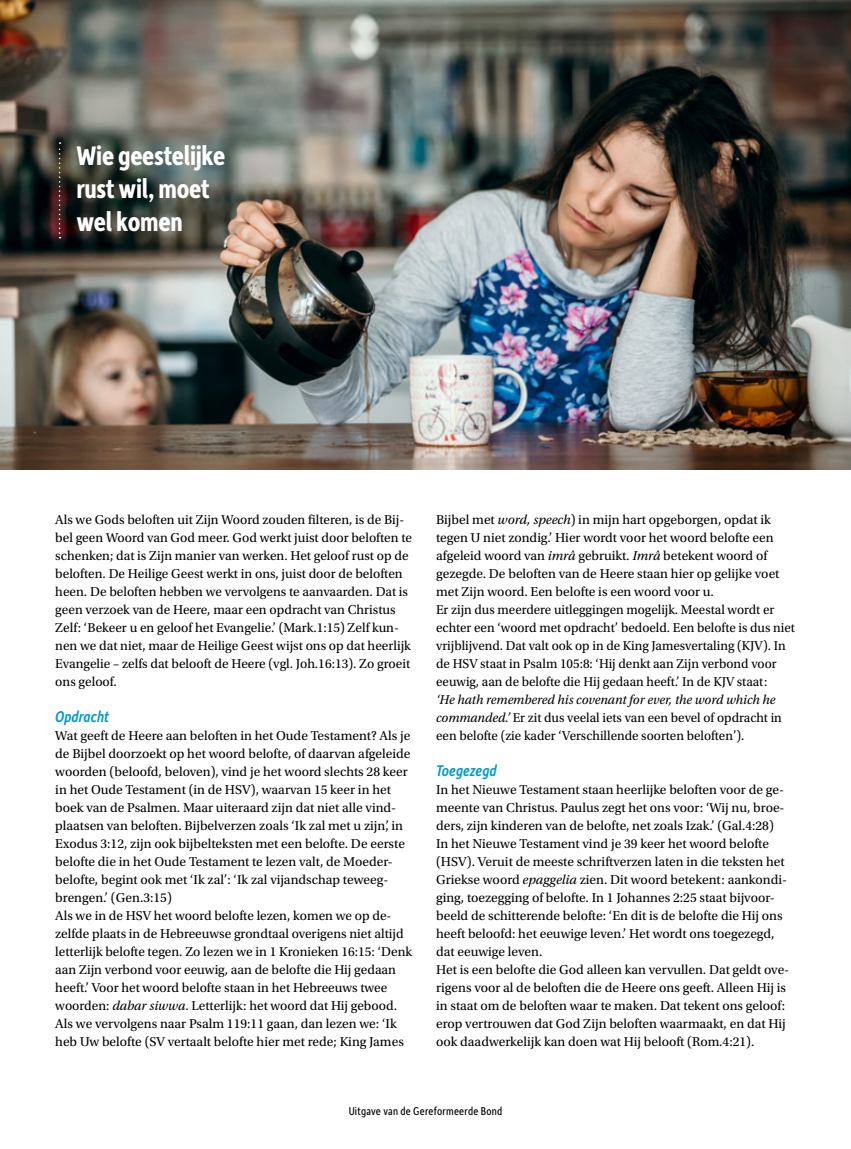
<style>
.page{position:relative;width:851px;height:1149px;background:#fff}
.page>*{position:absolute;margin:0;border:0;box-sizing:border-box;transform-origin:0 0}
.t1{font:700 28.5px/33px "Depot New Condensed";letter-spacing:-.01em;color:#fff}
.t2{font:italic 500 16.5px "Depot New Condensed";color:#009ad2}
.t3{font:13.5px/18px "Utopia Std";color:#000}
.t4{font:12px "Depot New Condensed";letter-spacing:.02em;color:#000}
.s1{font-style:italic}
</style>
<div class="page">
<img style="left:0;top:0;width:850px;height:469px">
<svg style="left:59px;top:142px;width:2px;height:96px"></svg>
<h1 class="t1" style="left:77px;top:138px;width:150px">Wie geestelijke rust wil, moet wel komen</h1>
<p class="t3" style="left:55px;top:510px;width:358px">Als we Gods beloften uit Zijn Woord zouden filteren, is de Bij&shy;bel geen Woord van God meer. God werkt juist door beloften te schenken; dat is Zijn manier van werken. Het geloof rust op de beloften. De Heilige Geest werkt in ons, juist door de beloften heen. De beloften hebben we vervolgens te aanvaarden. Dat is geen verzoek van de Heere, maar een opdracht van Christus Zelf: ‘Bekeer u en geloof het Evangelie.’ (Mark.1:15) Zelf kun&shy;nen we dat niet, maar de Heilige Geest wijst ons op dat heerlijk Evangelie – zelfs dat belooft de Heere (vgl. Joh.16:13). Zo groeit ons geloof.</p>
<p class="t2" style="left:55px;top:705px;width:55px">Opdracht</p>
<p class="t3" style="left:55px;top:726px;width:358px">Wat geeft de Heere aan beloften in het Oude Testament? Als je de Bijbel doorzoekt op het woord belofte, of daarvan afgeleide woorden (beloofd, beloven), vind je het woord slechts 28 keer in het Oude Testament (in de HSV), waarvan 15 keer in het boek van de Psalmen. Maar uiteraard zijn dat niet alle vind&shy;plaatsen van beloften. Bijbelverzen zoals ‘Ik zal met u zijn’, in Exodus 3:12, zijn ook bijbelteksten met een belofte. De eerste belofte die in het Oude Testament te lezen valt, de Moeder&shy;belofte, begint ook met ‘Ik zal’: ‘Ik zal vijandschap teweeg&shy;brengen.’ (Gen.3:15)<br>Als we in de HSV het woord belofte lezen, komen we op de&shy;zelfde plaats in de Hebreeuwse grondtaal overigens niet altijd letterlijk belofte tegen. Zo lezen we in 1 Kronieken 16:15: ‘Denk aan Zijn verbond voor eeuwig, aan de belofte die Hij gedaan heeft.’ Voor het woord belofte staan in het Hebreeuws twee woorden: <span class="s1">dabar siwwa</span>. Letterlijk: het woord dat Hij gebood.<br>Als we vervolgens naar Psalm 119:11 gaan, dan lezen we: ‘Ik heb Uw belofte (SV vertaalt belofte hier met rede; King James</p>
<p class="t3" style="left:436px;top:510px;width:360px">Bijbel met <span class="s1">word, speech</span>) in mijn hart opgeborgen, opdat ik tegen U niet zondig.’ Hier wordt voor het woord belofte een afgeleid woord van <span class="s1">imrâ</span> gebruikt. <span class="s1">Imrâ</span> betekent woord of gezegde. De beloften van de Heere staan hier op gelijke voet met Zijn woord. Een belofte is een woord voor u.<br>Er zijn dus meerdere uitleggingen mogelijk. Meestal wordt er echter een ‘woord met opdracht’ bedoeld. Een belofte is dus niet vrijblijvend. Dat valt ook op in de King Jamesvertaling (KJV). In de HSV staat in Psalm 105:8: ‘Hij denkt aan Zijn verbond voor eeuwig, aan de belofte die Hij gedaan heeft.’ In de KJV staat:</p>
<p class="t3" style="left:436px;top:690px;width:347px"><span class="s1">‘He hath remembered his covenant for ever, the word which he commanded.’</span> Er zit dus veelal iets van een bevel of opdracht in een belofte (zie kader ‘Verschillende soorten beloften’).</p>
<p class="t2" style="left:436px;top:759px;width:62px">Toegezegd</p>
<p class="t3" style="left:436px;top:780px;width:354px">In het Nieuwe Testament staan heerlijke beloften voor de ge&shy;meente van Christus. Paulus zegt het ons voor: ‘Wij nu, broe&shy;ders, zijn kinderen van de belofte, net zoals Izak.’ (Gal.4:28)<br>In het Nieuwe Testament vind je 39 keer het woord belofte (HSV). Veruit de meeste schriftverzen laten in die teksten het Griekse woord <span class="s1">epaggelia</span> zien. Dit woord betekent: aankondi&shy;ging, toezegging of belofte. In 1 Johannes 2:25 staat bijvoor&shy;beeld de schitterende belofte: ‘En dit is de belofte die Hij ons heeft beloofd: het eeuwige leven.’ Het wordt ons toegezegd, dat eeuwige leven.<br>Het is een belofte die God alleen kan vervullen. Dat geldt ove&shy;rigens voor al de beloften die de Heere ons geeft. Alleen Hij is in staat om de beloften waar te maken. Dat tekent ons geloof: erop vertrouwen dat God Zijn beloften waarmaakt, en dat Hij ook daadwerkelijk kan doen wat Hij belooft (Rom.4:21).</p>
<p class="t4" style="left:348px;top:1102px;width:155px">Uitgave van de Gereformeerde Bond</p>
</div>
